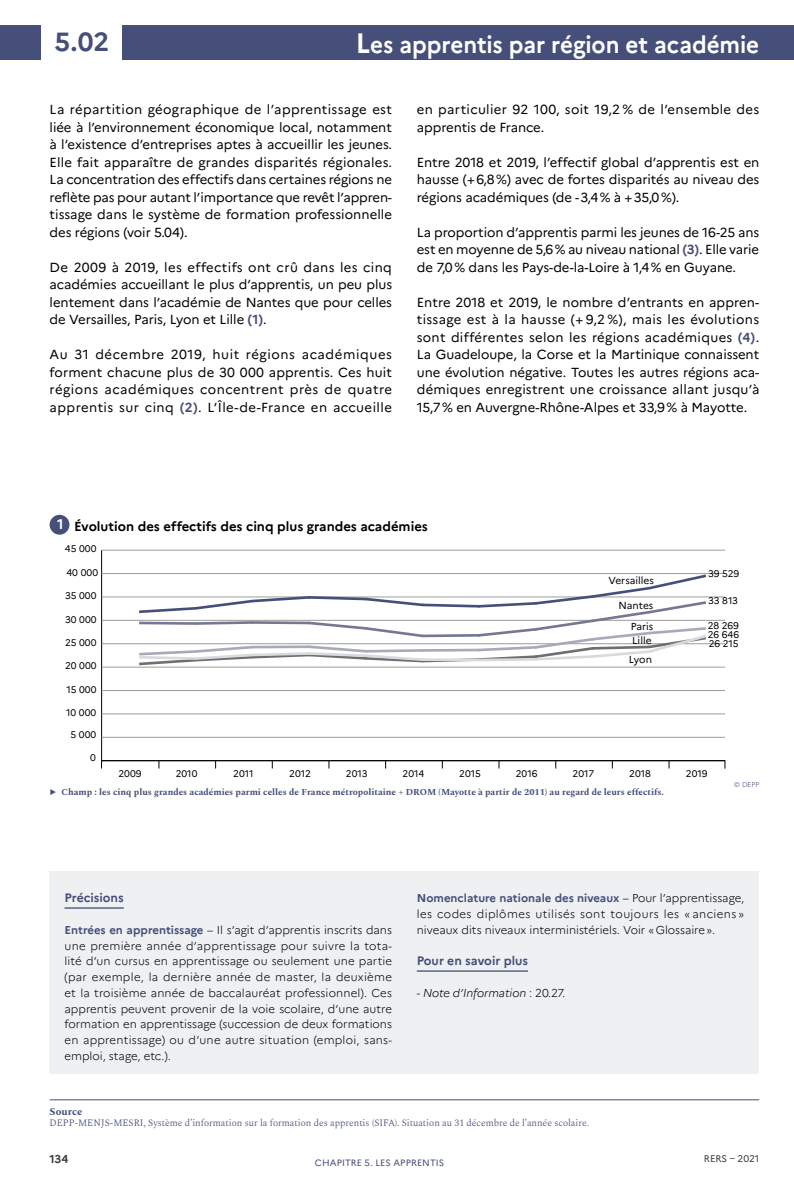
<style>
.page{position:relative;width:794px;height:1191px;background:#fff}
.page>*{position:absolute;margin:0;border:0;box-sizing:border-box;transform-origin:0 0}
.N__page_fiche{font:700 26.25px "Marianne";color:#464e7a}
.Titre_fiche{font:700 23.62px "Marianne";letter-spacing:-.005em;color:#fff;scale:.95 1}
.N__figure{font:700 14px "Marianne";color:#fff}
.texte_courant{font:13.12px/17.5px "Marianne";color:#000;text-align:justify}
.texte_courant-2{font:13.12px/17.5px "Marianne";letter-spacing:.025em;color:#000}
.titre_figure{font:700 13.12px "Marianne";color:#000}
.titre_Pour_en_savoir{font:700 12.25px "Marianne";color:#464e7a}
.titre_Précisions{font:700 12.25px "Marianne";color:#464e7a}
.txt_Précisions{font:300 11.38px/15.8px "Marianne";color:#000;text-align:justify}
.t1{font:italic 300 11.38px "Marianne";letter-spacing:-.005em;color:#000}
.t2{font:700 11.38px "Marianne";color:#3c3c3b}
.titre_Source{font:700 10.5px "Spectral";color:#464e7a}
.t3{font:10.15px/18.4px "Marianne";color:#000;text-align:center}
.t4{font:9.62px/9.1px "Marianne";color:#000;text-align:justify}
.txt_sources{font:300 9.62px "Spectral";color:#464e7a}
.t5{font:9.62px "Marianne";letter-spacing:-.005em;color:#3c3c3b}
.t6{font:700 9.1px "Spectral";color:#464e7a}
.t7{font:9.1px "Marianne";letter-spacing:.01em;color:#464e7a}
.figure_et_tableaux{font:300 7px "Marianne";color:#464e7a}
.s1{font-size:28px}
.s2{font-weight:700;color:#464e7a}
.s3{font-style:normal}
</style>
<div class="page">
<div style="left:0;top:25px;width:794px;height:35px;background:#464e7a"></div>
<div style="left:42px;top:19px;width:80px;height:44px;background:#fff"></div>
<hr style="left:50px;top:1099px;width:709px;height:1px;background:#464e7a">
<div style="left:50px;top:871px;width:709px;height:203px;background:#eef0f2"></div>
<hr style="left:64px;top:907px;width:60px;height:1px;background:#464e7a">
<hr style="left:417px;top:970px;width:111px;height:1px;background:#464e7a">
<div style="left:50px;top:515px;width:19px;height:19px;background:#464e7a;border-radius:50%"></div>
<hr style="left:101px;top:550px;width:1px;height:210px;background:#000">
<hr style="left:102px;top:760px;width:623px;height:1px;background:#000">
<hr style="left:102px;top:737px;width:623px;height:1px;background:#9d9d9c">
<hr style="left:102px;top:713px;width:623px;height:1px;background:#9d9d9c">
<hr style="left:102px;top:690px;width:623px;height:1px;background:#9d9d9c">
<hr style="left:102px;top:667px;width:623px;height:1px;background:#9d9d9c">
<hr style="left:102px;top:643px;width:623px;height:1px;background:#9d9d9c">
<hr style="left:102px;top:620px;width:623px;height:1px;background:#9d9d9c">
<hr style="left:102px;top:596px;width:623px;height:1px;background:#9d9d9c">
<hr style="left:102px;top:573px;width:623px;height:1px;background:#9d9d9c">
<hr style="left:102px;top:550px;width:623px;height:1px;background:#9d9d9c">
<svg style="left:136px;top:574px;width:573px;height:93px"></svg>
<p class="N__page_fiche" style="left:55px;top:26px;width:56px">5.02</p>
<p class="Titre_fiche" style="left:356px;top:30px;width:426px"><span class="s1">L</span>es apprentis par région et académie</p>
<p class="texte_courant" style="left:50px;top:101px;width:344px">La répartition géographique de l’apprentissage est liée à l’environnement économique local, notamment à l’existence d’entreprises aptes à accueillir les jeunes.<br>Elle fait apparaître de grandes disparités régionales.<br>La concentration des effectifs dans certaines régions ne reflète pas pour autant l’importance que revêt l’appren&shy;tissage dans le système de formation professionnelle des régions (voir 5.04).</p>
<p class="texte_courant" style="left:50px;top:258px;width:344px">De 2009 à 2019, les effectifs ont crû dans les cinq académies accueillant le plus d’apprentis, un peu plus lentement dans l’académie de Nantes que pour celles de Versailles, Paris, Lyon et Lille <span class="s2">(1)</span>.</p>
<p class="texte_courant" style="left:50px;top:346px;width:344px">Au 31 décembre 2019, huit régions académiques forment chacune plus de 30 000 apprentis. Ces huit régions académiques concentrent près de quatre apprentis sur cinq <span class="s2">(2)</span>. L’Île-de-France en accueille</p>
<p class="texte_courant-2" style="left:417px;top:101px;width:344px">en particulier 92 100, soit 19,2 % de l’ensemble des apprentis de France.</p>
<p class="texte_courant" style="left:417px;top:153px;width:344px">Entre 2018 et 2019, l’effectif global d’apprentis est en hausse (+6,8%) avec de fortes disparités au niveau des régions académiques (de -3,4% à +35,0%).</p>
<p class="texte_courant" style="left:417px;top:223px;width:344px">La proportion d’apprentis parmi les jeunes de 16-25 ans est en moyenne de 5,6% au niveau national <span class="s2">(3)</span>. Elle varie de 7,0% dans les Pays-de-la-Loire à 1,4% en Guyane.</p>
<p class="texte_courant" style="left:417px;top:293px;width:344px;text-align:left">Entre 2018 et 2019, le nombre d’entrants en appren&shy;tissage est à la hausse (+ 9,2 %), mais les évolutions sont différentes selon les régions académiques <span class="s2">(4)</span>.<br>La Guadeloupe, la Corse et la Martinique connaissent une évolution négative. Toutes les autres régions aca-- démiques enregistrent une croissance allant jusqu’à 15,7% en Auvergne-Rhône-Alpes et 33,9% à Mayotte.</p>
<p class="N__figure" style="left:57px;top:516px;width:8px">1</p>
<p class="titre_figure" style="left:74px;top:518px;width:355px">Évolution des effectifs des cinq plus grandes académies</p>
<p class="t4" style="left:65px;top:544px;width:33px">45 000</p>
<p class="t4" style="left:66px;top:568px;width:33px">40 000</p>
<p class="t4" style="left:65px;top:591px;width:33px">35 000</p>
<p class="t4" style="left:65px;top:615px;width:33px">30 000</p>
<p class="t4" style="left:65px;top:638px;width:33px">25 000</p>
<p class="t4" style="left:65px;top:661px;width:33px">20 000</p>
<p class="t4" style="left:66px;top:684px;width:32px">15 000</p>
<p class="t4" style="left:66px;top:708px;width:32px">10 000</p>
<p class="t4" style="left:71px;top:729px;width:27px">5 000</p>
<p class="t4" style="left:90px;top:753px;width:7px">0</p>
<p class="t3" style="left:608px;top:571px;width:47px">Versailles</p>
<p class="t3" style="left:618px;top:596px;width:36px">Nantes</p>
<p class="t3" style="left:630px;top:617px;width:24px">Paris</p>
<p class="t3" style="left:629px;top:631px;width:25px">Lille<br>Lyon</p>
<p class="t4" style="left:708px;top:569px;width:33px">39 529</p>
<p class="t4" style="left:708px;top:596px;width:31px">33 813</p>
<p class="t4" style="left:707px;top:621px;width:33px">28 269<br>26 646<br>26 215</p>
<p class="t4" style="left:118px;top:769px;width:25px">2009</p>
<p class="t4" style="left:176px;top:769px;width:23px">2010</p>
<p class="t4" style="left:233px;top:769px;width:22px">2011</p>
<p class="t4" style="left:289px;top:769px;width:23px">2012</p>
<p class="t4" style="left:346px;top:769px;width:23px">2013</p>
<p class="t4" style="left:403px;top:769px;width:23px">2014</p>
<p class="t4" style="left:459px;top:769px;width:23px">2015</p>
<p class="t4" style="left:516px;top:769px;width:23px">2016</p>
<p class="t4" style="left:572px;top:769px;width:23px">2017</p>
<p class="t4" style="left:629px;top:769px;width:23px">2018</p>
<p class="t4" style="left:686px;top:769px;width:23px">2019</p>
<p class="t6" style="left:49px;top:785px;width:616px">▶ Champ : les cinq plus grandes académies parmi celles de France métropolitaine + DROM (Mayotte à partir de 2011) au regard de leurs effectifs.</p>
<p class="figure_et_tableaux" style="left:734px;top:780px;width:27px">© DEPP</p>
<p class="titre_Précisions" style="left:64px;top:890px;width:61px">Précisions</p>
<p class="txt_Précisions" style="left:64px;top:922px;width:329px"><span class="s2">Entrées en apprentissage</span> – Il s’agit d’apprentis inscrits dans une première année d’apprentissage pour suivre la tota&shy;lité d’un cursus en apprentissage ou seulement une partie (par exemple, la dernière année de master, la deuxième et la troisième année de baccalauréat professionnel). Ces apprentis peuvent provenir de la voie scolaire, d’une autre formation en apprentissage (succession de deux formations en apprentissage) ou d’une autre situation (emploi, sans&shy;emploi, stage, etc.).</p>
<p class="txt_Précisions" style="left:417px;top:890px;width:329px"><span class="s2">Nomenclature nationale des niveaux</span> – Pour l’apprentissage, les codes diplômes utilisés sont toujours les « anciens » niveaux dits niveaux interministériels. Voir «Glossaire».</p>
<p class="titre_Pour_en_savoir" style="left:417px;top:953px;width:113px">Pour en savoir plus</p>
<p class="t1" style="left:417px;top:986px;width:150px"><span class="s3">-</span> Note d’Information <span class="s3">: 20.27.</span></p>
<p class="titre_Source" style="left:50px;top:1103px;width:34px">Source</p>
<p class="txt_sources" style="left:50px;top:1116px;width:541px">DEPP-MENJS-MESRI, Système d’information sur la formation des apprentis (SIFA). Situation au 31 décembre de l’année scolaire.</p>
<p class="t2" style="left:50px;top:1152px;width:20px">134</p>
<p class="t7" style="left:315px;top:1157px;width:85px">CHAPITRE 5. Les appre</p>
<p class="t7" style="left:422px;top:1157px;width:23px">ntis</p>
<p class="t5" style="left:704px;top:1153px;width:57px">RERS – 2021</p>
</div>
